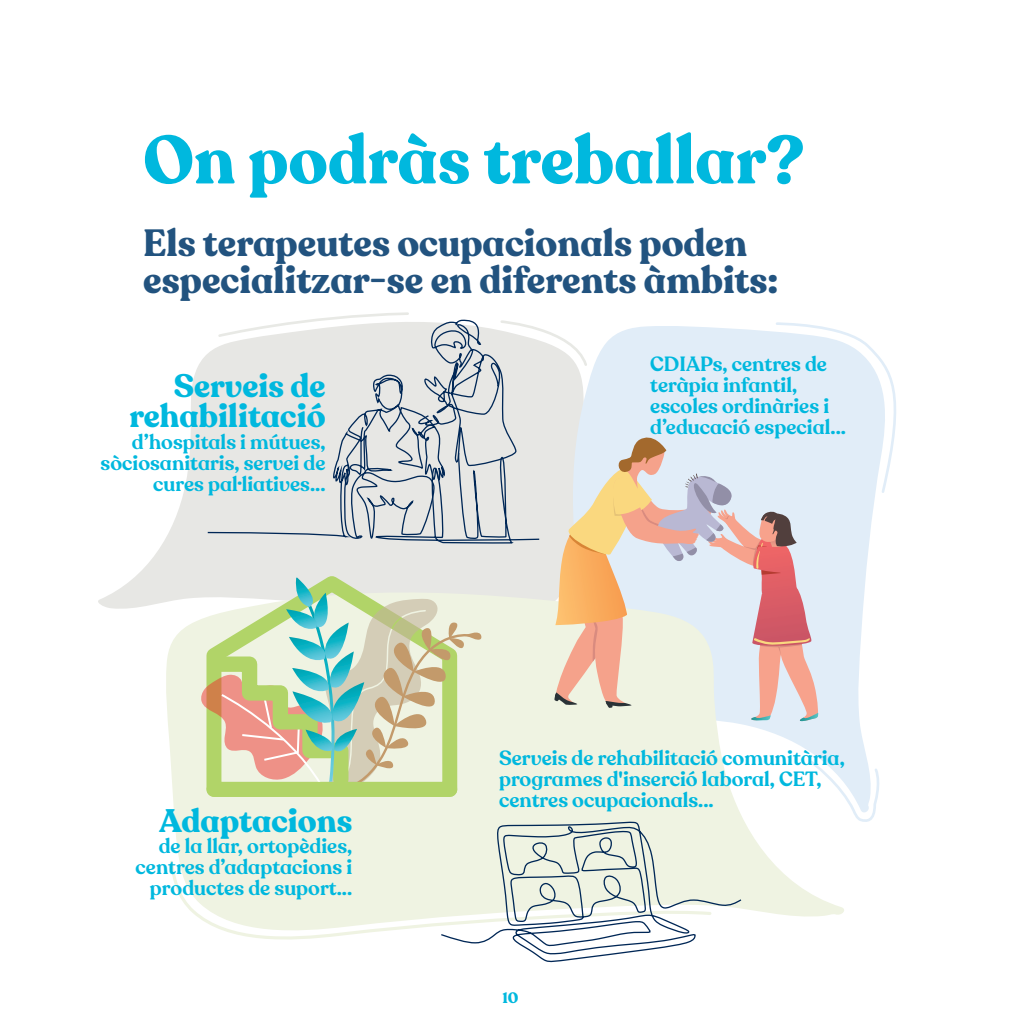
<style>
.page{position:relative;width:1021px;height:1021px;background:#fff}
.page>*{position:absolute;margin:0;border:0;box-sizing:border-box;transform-origin:0 0}
.t1{font:700 67.5px "Recoleta Alt";color:#00b8de}
.t2{font:700 37.5px/37.5px "Recoleta Alt";color:#22537f}
.t3{font:700 32.25px/30px "Recoleta Alt";color:#00b8de;text-align:right}
.t4{font:600 20.4px/21px "Recoleta Alt";color:#00b8de;text-align:right}
.t5{font:700 15px "Recoleta Alt";color:#00b8de}
</style>
<div class="page">
<svg style="left:98px;top:362px;width:103px;height:247px"></svg>
<svg style="left:818px;top:326px;width:78px;height:496px"></svg>
<svg style="left:165px;top:590px;width:683px;height:327px;fill:#eff3e2"></svg>
<svg style="left:168px;top:858px;width:271px;height:82px"></svg>
<svg style="left:199px;top:563px;width:266px;height:241px;background:#e9efd6"></svg>
<div style="left:214px;top:781px;width:236px;height:15px;background:#b1d468"></div>
<svg style="left:201px;top:312px;width:617px;height:482px;background:#ddddd3"></svg>
<svg style="left:439px;top:820px;width:303px;height:143px"></svg>
<h1 class="t1" style="left:143px;top:117px;width:663px">On podràs treballar?</h1>
<h2 class="t2" style="left:143px;top:225px;width:636px">Els terapeutes ocupacionals poden especialitzar-se en diferents àmbits:</h2>
<h3 class="t3" style="left:129px;top:371px;width:198px">Serveis de rehabilitació</h3>
<p class="t4" style="left:101px;top:432px;width:226px">d’hospitals i mútues, sòciosanitaris, servei de cures pal·liatives...</p>
<h3 class="t3" style="left:159px;top:806px;width:194px">Adaptacions</h3>
<p class="t4" style="left:135px;top:835px;width:218px">de la llar, ortopèdies, centres d’adaptacions i productes de suport...</p>
<p class="t4" style="left:650px;top:354px;width:197px;text-align:left">CDIAPs, centres de teràpia infantil, escoles ordinàries i d’educació especial...</p>
<p class="t4" style="left:499px;top:748px;width:347px;text-align:left">Serveis de rehabilitació comunitària, programes d'inserció laboral, CET, centres ocupacionals...</p>
<p class="t5" style="left:502px;top:988px;width:17px">10</p>
</div>
